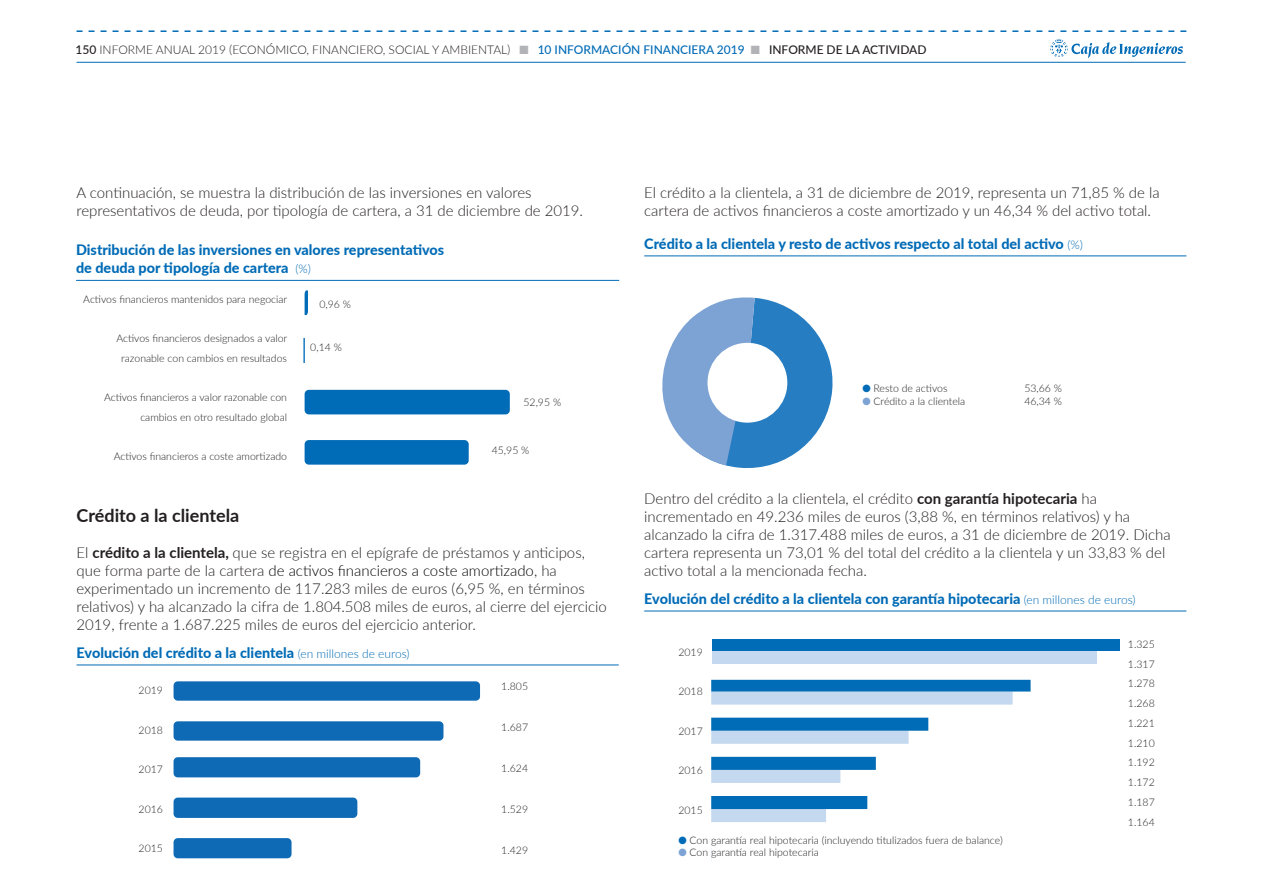
<style>
.page{position:relative;width:1263px;height:893px;background:#fff}
.page>*{position:absolute;margin:0;border:0;box-sizing:border-box;transform-origin:0 0}
.t1{font:700 18px "Lato";color:#231f20}
.t2{font:300 15px/18px "Lato";color:#231f20}
.t3{font:800 14.4px/18px "Lato";color:#006bb6}
.t4{font:300 12px "Lato";color:#231f20}
.t5{font:300 10.5px/19.8px "Lato";color:#231f20;text-align:center}
.s1{font-weight:500}
.s2{color:#b2b3b7}
.s3{font-weight:500;color:#006bb6}
.s4{font-weight:300;font-size:12px}
.s5{font-weight:700}
.s6{color:#000}
.s7{color:#006bb6}
.s8{color:#7da2d4}
</style>
<div class="page">
<hr style="left:77px;top:62px;width:1109px;height:1px;background:#006bb6">
<svg style="left:77px;top:30px;width:1109px;height:2px"></svg>
<svg style="left:1050px;top:39px;width:133px;height:19px"></svg>
<hr style="left:76px;top:280px;width:543px;height:1px;background:#006bb6">
<svg style="left:305px;top:290px;width:205px;height:175px"></svg>
<hr style="left:303px;top:338px;width:2px;height:25px;background:#006bb6">
<div style="left:174px;top:721px;width:269px;height:20px;background:#0f6ab5;border-radius:4px"></div>
<div style="left:174px;top:681px;width:306px;height:20px;background:#0f6ab5;border-radius:4px"></div>
<svg style="left:174px;top:757px;width:246px;height:101px"></svg>
<hr style="left:77px;top:665px;width:542px;height:1px;background:#006bb6">
<hr style="left:644px;top:256px;width:542px;height:1px;background:#006bb6">
<svg style="left:662px;top:297px;width:171px;height:171px"></svg>
<div style="left:707px;top:343px;width:80px;height:80px;background:#fff;border-radius:50%"></div>
<hr style="left:644px;top:611px;width:542px;height:1px;background:#006bb6">
<svg style="left:711px;top:809px;width:156px;height:52px"></svg>
<svg style="left:711px;top:680px;width:319px;height:129px"></svg>
<div style="left:712px;top:651px;width:384px;height:13px;background:#c4d8ef"></div>
<div style="left:712px;top:639px;width:407px;height:12px;background:#006bb6"></div>
<p class="t4" style="left:75px;top:41px;width:853px"><span class="s1">150</span> INFORME ANUAL 2019 (ECONÓMICO, FINANCIERO, SOCIAL Y AMBIENTAL) <span class="s2">■</span> <span class="s3">10 INFORMACIÓN FINANCIERA 2019</span> <span class="s2">■</span> <span class="s1">INFORME DE LA ACTIVIDAD</span></p>
<p class="t2" style="left:77px;top:183px;width:508px">A continuación, se muestra la distribución de las inversiones en valores representativos de deuda, por tipología de cartera, a 31 de diciembre de 2019.</p>
<p class="t3" style="left:76px;top:240px;width:370px">Distribución de las inversiones en valores representativos de deuda por tipología de cartera <span class="s4">(%)</span></p>
<p class="t5" style="left:319px;top:294px;width:33px">0,96 %</p>
<p class="t5" style="left:83px;top:289px;width:205px">Activos financieros mantenidos para negociar</p>
<p class="t5" style="left:116px;top:328px;width:172px">Activos financieros designados a valor razonable con cambios en resultados</p>
<p class="t5" style="left:104px;top:387px;width:185px;text-align:right">Activos financieros a valor razonable con cambios en otro resultado global</p>
<p class="t5" style="left:114px;top:446px;width:175px">Activos financieros a coste amortizado</p>
<p class="t5" style="left:310px;top:337px;width:33px">0,14 %</p>
<p class="t5" style="left:523px;top:392px;width:39px">52,95 %</p>
<p class="t5" style="left:492px;top:440px;width:39px">45,95 %</p>
<p class="t1" style="left:77px;top:502px;width:164px">Crédito a la clientela</p>
<p class="t2" style="left:77px;top:543px;width:532px">El <span class="s5">crédito a la clientela,</span> que se registra en el epígrafe de préstamos y anticipos, que forma parte de la cartera <span class="s6">de activos financieros a coste amortizado</span>, ha experimentado un incremento de 117.283 miles de euros (6,95 %, en términos relativos) y ha alcanzado la cifra de 1.804.508 miles de euros, al cierre del ejercicio 2019, frente a 1.687.225 miles de euros del ejercicio anterior.</p>
<p class="t3" style="left:77px;top:643px;width:335px">Evolución del crédito a la clientela <span class="s4">(en millones de euros)</span></p>
<p class="t5" style="left:139px;top:680px;width:26px">2019</p>
<p class="t5" style="left:139px;top:720px;width:26px">2018</p>
<p class="t5" style="left:139px;top:759px;width:26px">2017</p>
<p class="t5" style="left:139px;top:799px;width:26px">2016</p>
<p class="t5" style="left:139px;top:838px;width:26px">2015</p>
<p class="t5" style="left:501px;top:676px;width:28px">1.805</p>
<p class="t5" style="left:501px;top:717px;width:28px">1.687</p>
<p class="t5" style="left:501px;top:758px;width:28px">1.624</p>
<p class="t5" style="left:501px;top:799px;width:28px">1.529</p>
<p class="t5" style="left:501px;top:840px;width:28px">1.429</p>
<p class="t2" style="left:644px;top:183px;width:517px">El crédito a la clientela, a 31 de diciembre de 2019, representa un 71,85 % de la cartera de activos financieros a coste amortizado y un 46,34 % del activo total.</p>
<p class="t3" style="left:644px;top:234px;width:440px">Crédito a la clientela y resto de activos respecto al total del activo <span class="s4">(%)</span></p>
<p class="t5" style="left:862px;top:378px;width:87px"><span class="s7">●</span> Resto de activos</p>
<p class="t5" style="left:1024px;top:378px;width:39px">53,66 %</p>
<p class="t5" style="left:862px;top:391px;width:105px"><span class="s8">●</span> Crédito a la clientela</p>
<p class="t5" style="left:1024px;top:391px;width:39px">46,34 %</p>
<p class="t2" style="left:644px;top:489px;width:528px">Dentro del crédito a la clientela, el crédito <span class="s5">con garantía hipotecaria</span> ha incrementado en 49.236 miles de euros (3,88 %, en términos relativos) y ha alcanzado la cifra de 1.317.488 miles de euros, a 31 de diciembre de 2019. Dicha cartera representa un 73,01 % del total del crédito a la clientela y un 33,83 % del activo total a la mencionada fecha.</p>
<p class="t3" style="left:644px;top:589px;width:493px">Evolución del crédito a la clientela con garantía hipotecaria <span class="s4">(en millones de euros)</span></p>
<p class="t5" style="left:678px;top:642px;width:26px">2019</p>
<p class="t5" style="left:678px;top:681px;width:26px">2018</p>
<p class="t5" style="left:678px;top:721px;width:26px">2017</p>
<p class="t5" style="left:678px;top:760px;width:26px">2016</p>
<p class="t5" style="left:678px;top:800px;width:26px">2015</p>
<p class="t5" style="left:678px;top:830px;width:326px"><span class="s7">●</span> Con garantía real hipotecaria (incluyendo titulizados fuera de balance)</p>
<p class="t5" style="left:678px;top:842px;width:142px"><span class="s8">●</span> Con garantía real hipotecaria</p>
<p class="t5" style="left:1128px;top:634px;width:28px;text-align:justify">1.325<br>1.317<br>1.278<br>1.268<br>1.221<br>1.210<br>1.192<br>1.172<br>1.187<br>1.164</p>
</div>
